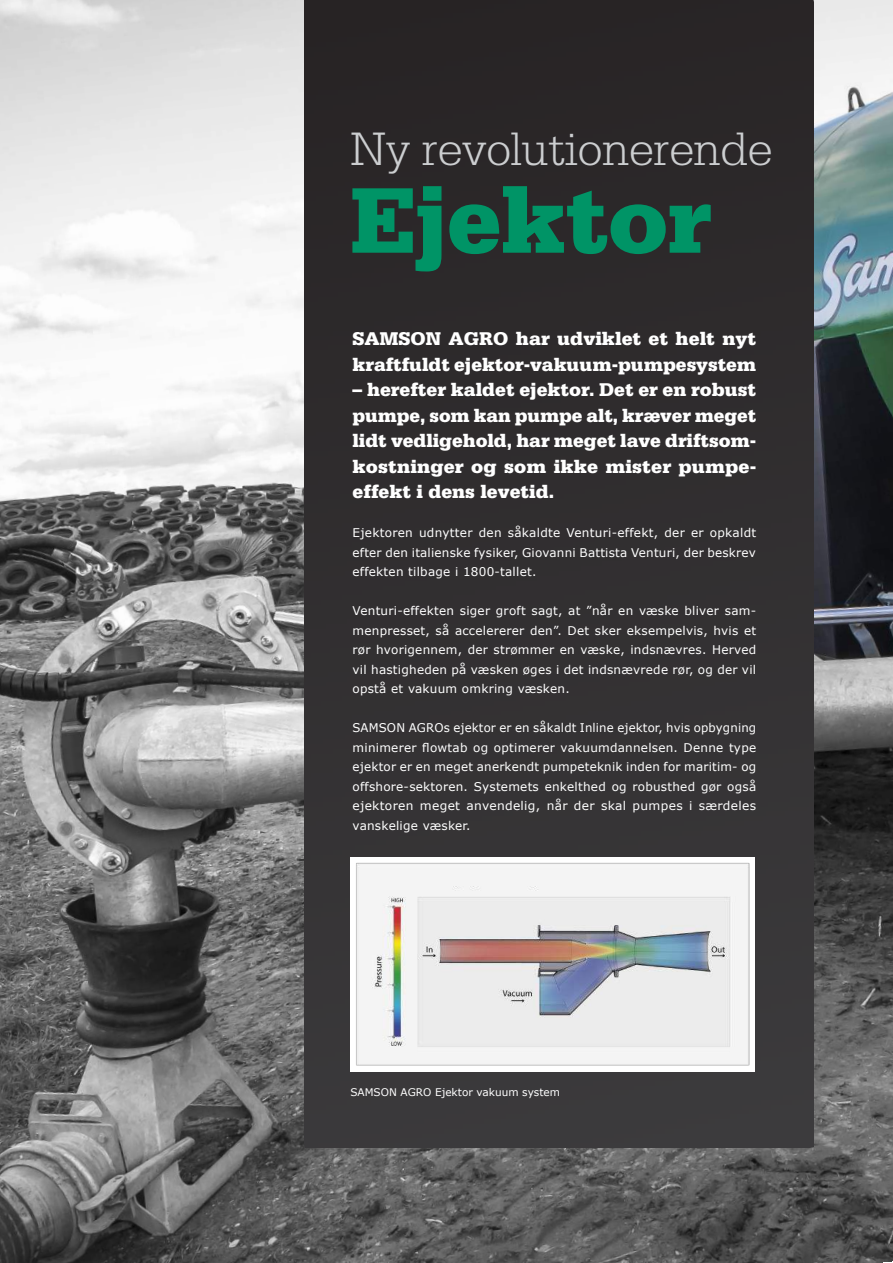
<style>
.page{position:relative;width:893px;height:1263px;background:#fff}
.page>*{position:absolute;margin:0;border:0;box-sizing:border-box;transform-origin:0 0}
.t1{font:900 98.4px "Serifa";letter-spacing:-.01em;color:#009466}
.t2{font:300 49.5px "Serifa";letter-spacing:-.01em;color:#ccced0}
.t3{font:900 19.5px/25.5px "Serifa";color:#fff}
.t4{font:12px/19.5px "Verdana";letter-spacing:.02em;color:#fff;text-align:justify}
.t5{font:10.5px "Verdana";color:#fff}
</style>
<div class="page">
<img style="left:0;top:0;width:893px;height:1263px">
<img style="left:305px;top:0;width:508px;height:1147px">
<img style="left:350px;top:858px;width:405px;height:214px">
<div style="left:410px;top:871px;width:156px;height:15px;background:#f4f4f4"></div>
<h2 class="t2" style="left:350px;top:132px;width:424px">Ny revolutionerende</h2>
<h1 class="t1" style="left:350px;top:162px;width:362px">Ejektor</h1>
<h3 class="t3" style="left:353px;top:325px;width:405px">SAMSON AGRO har udviklet et helt nyt kraftfuldt ejektor-vakuum-pumpesystem</h3>
<h3 class="t3" style="left:353px;top:376px;width:405px;text-align:justify">– herefter kaldet ejektor. Det er en robust pumpe, som kan pumpe alt, kræver meget lidt vedligehold, har meget lave driftsom&shy;kostninger og som ikke mister pumpe&shy;effekt i dens levetid.</h3>
<p class="t4" style="left:353px;top:523px;width:405px">Ejektoren udnytter den såkaldte Venturi-effekt, der er opkaldt efter den italienske fysiker, Giovanni Battista Venturi, der beskrev effekten tilbage i 1800-tallet.</p>
<p class="t4" style="left:353px;top:601px;width:405px">Venturi-effekten siger groft sagt, at ”når en væske bliver sam&shy;menpresset, så accelererer den”. Det sker eksempelvis, hvis et rør hvorigennem, der strømmer en væske, indsnævres. Herved vil hastigheden på væsken øges i det indsnævrede rør, og der vil opstå et vakuum omkring væsken.</p>
<p class="t4" style="left:353px;top:718px;width:405px">SAMSON AGROs ejektor er en såkaldt Inline ejektor, hvis opbygning minimerer 昀氀owtab og optimerer vakuumdannelsen. Denne type ejektor er en meget anerkendt pumpeteknik inden for maritim- og offshore-sektoren. Systemets enkelthed og robusthed gør også ejektoren meget anvendelig, når der skal pumpes i særdeles vanskelige væsker.</p>
<p class="t5" style="left:350px;top:1085px;width:211px">SAMSON AGRO Ejektor vakuum system</p>
</div>
